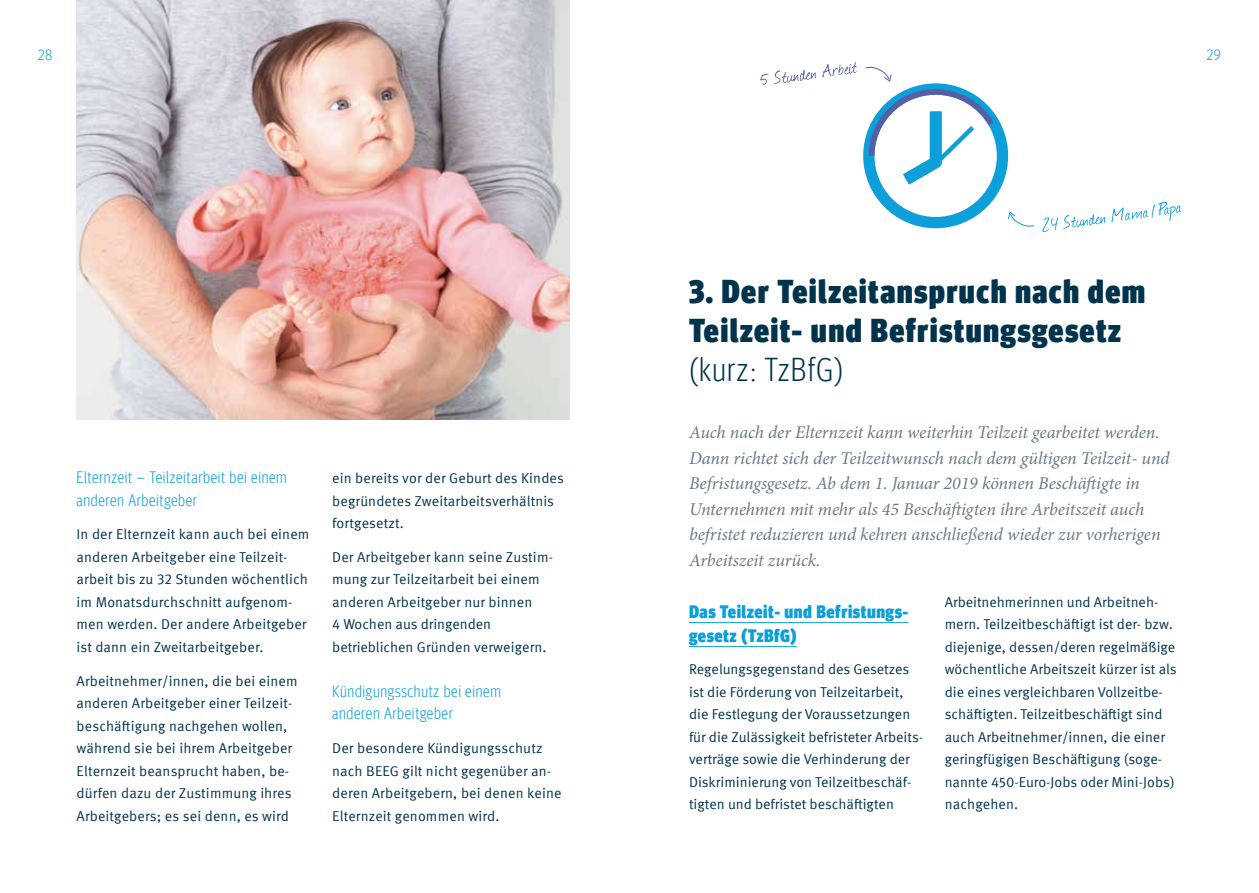
<style>
.page{position:relative;width:1259px;height:893px;background:#fff}
.page>*{position:absolute;margin:0;border:0;box-sizing:border-box;transform-origin:0 0}
.t1{font:900 condensed 33px/39px "Meta Head IGM";letter-spacing:.04em;color:#00334c}
.t2{font:300 condensed 33px "Meta Head IGM";letter-spacing:.04em;color:#00334c}
.t3{font:italic 18px/25.5px "Minion Pro";letter-spacing:-.005em;color:#6a7b84}
.t4{font:900 condensed 18px/24px "Meta Head IGM";letter-spacing:.03em;color:#0c9fda}
.t5{font:300 condensed 16.5px/22.5px "Meta Head IGM";letter-spacing:.04em;color:#0c9fda}
.t6{font:300 condensed 15px "Meta Head IGM";color:#0c9fda}
.t7{font:14.25px/22.5px "Meta IGM";letter-spacing:.005em;color:#00334c}
</style>
<div class="page">
<img style="left:77px;top:0;width:493px;height:419px">
<hr style="left:689px;top:622px;width:219px;height:1px;background:#0c9fda">
<hr style="left:689px;top:646px;width:107px;height:1px;background:#0c9fda">
<svg style="left:760px;top:62px;width:97px;height:23px"></svg>
<svg style="left:1008px;top:211px;width:26px;height:16px"></svg>
<svg style="left:1042px;top:202px;width:139px;height:30px"></svg>
<div style="left:863px;top:83px;width:145px;height:145px;border:11px solid #0c9fda;border-radius:50%"></div>
<svg style="left:865px;top:66px;width:134px;height:126px"></svg>
<p class="t6" style="left:38px;top:44px;width:16px">28</p>
<p class="t6" style="left:1206px;top:44px;width:15px">29</p>
<p class="t5" style="left:77px;top:465px;width:212px">Elternzeit – Teilzeitarbeit bei einem anderen Arbeitgeber</p>
<p class="t7" style="left:77px;top:522px;width:234px">In der Elternzeit kann auch bei einem anderen Arbeitgeber eine Teilzeit&shy;arbeit bis zu 32 Stunden wöchentlich im Monatsdurchschnitt aufgenom&shy;men werden. Der andere Arbeitgeber ist dann ein Zweitarbeitgeber.</p>
<p class="t7" style="left:77px;top:668px;width:222px">Arbeitnehmer/innen, die bei einem anderen Arbeitgeber einer Teilzeit&shy;beschäftigung nachgehen wollen, während sie bei ihrem Arbeitgeber Elternzeit beansprucht haben, be&shy;dürfen dazu der Zustimmung ihres Arbeitgebers; es sei denn, es wird</p>
<p class="t7" style="left:332px;top:466px;width:233px">ein bereits vor der Geburt des Kindes begründetes Zweitarbeitsverhältnis fortgesetzt.</p>
<p class="t7" style="left:332px;top:545px;width:222px">Der Arbeitgeber kann seine Zustim&shy;mung zur Teilzeitarbeit bei einem anderen Arbeitgeber nur binnen<br>4 Wochen aus dringenden betrieblichen Gründen verweigern.</p>
<p class="t5" style="left:332px;top:679px;width:170px">Kündigungsschutz bei einem anderen Arbeitgeber</p>
<p class="t7" style="left:332px;top:736px;width:231px">Der besondere Kündigungsschutz nach BEEG gilt nicht gegenüber an&shy;deren Arbeitgebern, bei denen keine<br>Elternzeit genommen wird.</p>
<h1 class="t1" style="left:689px;top:270px;width:458px">3. Der Teilzeitanspruch nach dem<br>Teilzeit- und Befristungsgesetz</h1>
<h1 class="t2" style="left:689px;top:346px;width:156px">(kurz: TzBfG)</h1>
<p class="t3" style="left:689px;top:420px;width:482px">Auch nach der Elternzeit kann weiterhin Teilzeit gearbeitet werden.<br>Dann richtet sich der Teilzeitwunsch nach dem gültigen Teilzeit- und Befristungsgesetz. Ab dem 1. Januar 2019 können Beschäftigte in Unternehmen mit mehr als 45 Beschäftigten ihre Arbeitszeit auch befristet reduzieren und kehren anschließend wieder zur vorherigen Arbeitszeit zurück.</p>
<p class="t4" style="left:689px;top:599px;width:220px">Das Teilzeit- und Befristungs&shy;gesetz (TzBfG)</p>
<p class="t7" style="left:689px;top:657px;width:236px">Regelungsgegenstand des Gesetzes ist die Förderung von Teilzeitarbeit, die Festlegung der Voraussetzungen für die Zulässigkeit befristeter Arbeits&shy;verträge sowie die Verhinderung der Diskriminierung von Teilzeitbeschäf&shy;tigten und befristet beschäftigten</p>
<p class="t7" style="left:944px;top:590px;width:234px">Arbeitnehmerinnen und Arbeitneh&shy;mern. Teilzeitbeschäftigt ist der- bzw. diejenige, dessen/deren regelmäßige wöchentliche Arbeitszeit kürzer ist als die eines vergleichbaren Vollzeitbe&shy;schäftigten. Teilzeitbeschäftigt sind auch Arbeitnehmer/innen, die einer geringfügigen Beschäftigung (soge&shy;nannte 450-Euro-Jobs oder Mini-Jobs) nachgehen.</p>
</div>
